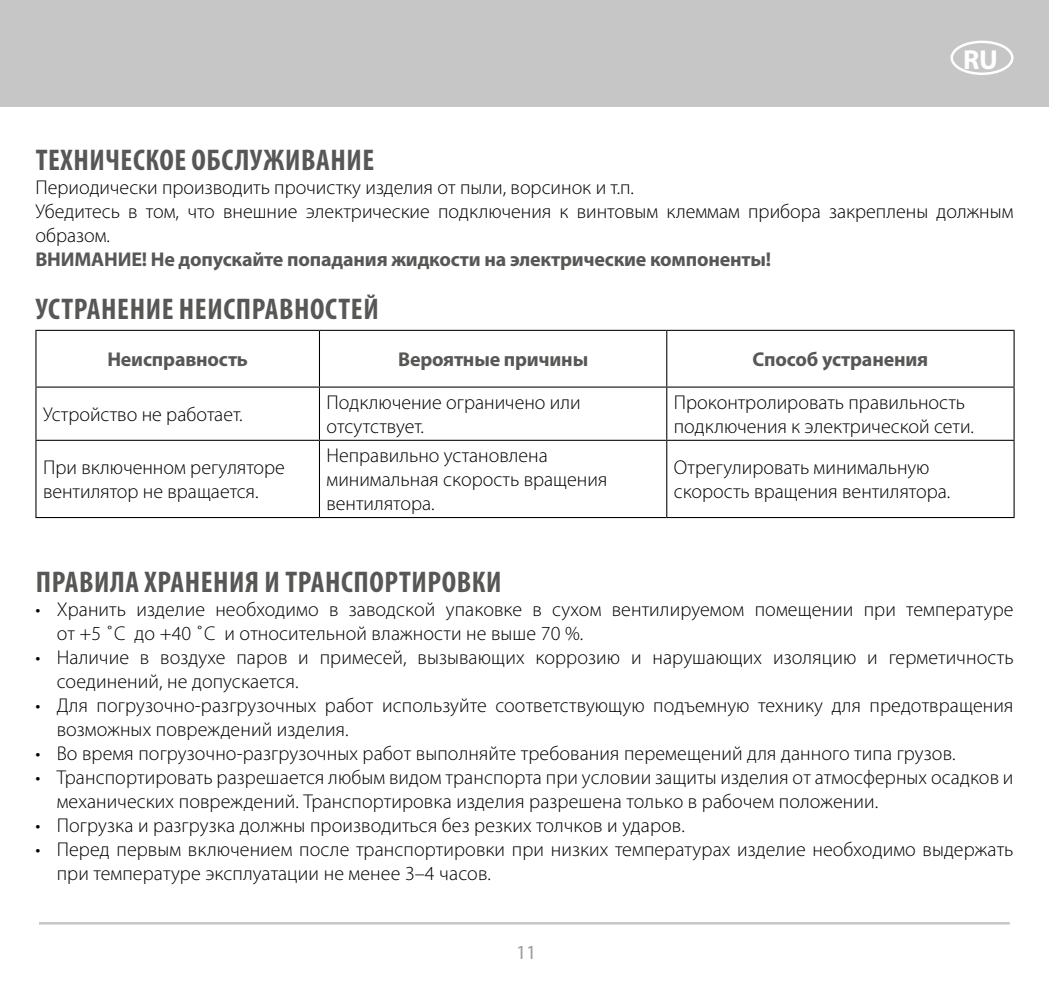
<style>
.page{position:relative;width:1049px;height:993px;background:#fff}
.page>*{position:absolute;margin:0;border:0;box-sizing:border-box;transform-origin:0 0}
.t1{font:700 condensed 30px "Myriad Pro";letter-spacing:.02em;color:#575756}
.t2{font:700 27.5px "Myriad Pro";color:#fff}
.t3{font:300 20px/24px "Myriad Pro";letter-spacing:.005em;color:#000}
.t4{font:700 20px "Myriad Pro";letter-spacing:-.01em;color:#575756}
.t5{font:20px "Myriad Pro";color:#9d9d9c}
</style>
<div class="page">
<div style="left:0;top:0;width:1049px;height:106px;background:#c6c6c6"></div>
<div style="left:950px;top:41px;width:63px;height:34px;border:2px solid #fff;border-radius:50%"></div>
<hr style="left:39px;top:921px;width:971px;height:3px;background:#c6c6c6">
<hr style="left:35px;top:331px;width:1px;height:55px;background:#000">
<hr style="left:35px;top:387px;width:1px;height:52px;background:#000">
<hr style="left:35px;top:440px;width:1px;height:77px;background:#000">
<hr style="left:319px;top:331px;width:1px;height:55px;background:#000">
<hr style="left:666px;top:331px;width:1px;height:55px;background:#000">
<hr style="left:1013px;top:331px;width:1px;height:55px;background:#000">
<hr style="left:319px;top:387px;width:1px;height:52px;background:#000">
<hr style="left:666px;top:387px;width:1px;height:52px;background:#000">
<hr style="left:1013px;top:387px;width:1px;height:52px;background:#000">
<hr style="left:319px;top:440px;width:1px;height:77px;background:#000">
<hr style="left:666px;top:440px;width:1px;height:77px;background:#000">
<hr style="left:1013px;top:440px;width:1px;height:77px;background:#000">
<hr style="left:35px;top:330px;width:284px;height:1px;background:#000">
<hr style="left:319px;top:330px;width:348px;height:1px;background:#000">
<hr style="left:667px;top:330px;width:347px;height:1px;background:#000">
<hr style="left:35px;top:386px;width:284px;height:1px;background:#000">
<hr style="left:319px;top:386px;width:348px;height:1px;background:#000">
<hr style="left:667px;top:386px;width:347px;height:1px;background:#000">
<hr style="left:35px;top:439px;width:284px;height:1px;background:#000">
<hr style="left:319px;top:439px;width:348px;height:1px;background:#000">
<hr style="left:667px;top:439px;width:347px;height:1px;background:#000">
<hr style="left:35px;top:517px;width:284px;height:1px;background:#000">
<hr style="left:319px;top:517px;width:348px;height:1px;background:#000">
<hr style="left:667px;top:517px;width:347px;height:1px;background:#000">
<h1 class="t1" style="left:36px;top:141px;width:340px">ТЕХНИЧЕСКОЕ ОБСЛУЖИВАНИЕ</h1>
<h2 class="t2" style="left:963px;top:41px;width:36px">RU</h2>
<p class="t3" style="left:35px;top:176px;width:979px">Периодически производить прочистку изделия от пыли, ворсинок и т.п.<br>Убедитесь в том, что внешние электрические подключения к винтовым клеммам прибора закреплены должным образом.</p>
<p class="t4" style="left:35px;top:246px;width:737px">ВНИМАНИЕ! Не допускайте попадания жидкости на электрические компоненты!</p>
<h1 class="t1" style="left:36px;top:290px;width:344px">УСТРАНЕНИЕ НЕИСПРАВНОСТЕЙ</h1>
<p class="t4" style="left:107px;top:346px;width:142px">Неисправность</p>
<p class="t4" style="left:398px;top:346px;width:192px">Вероятные причины</p>
<p class="t4" style="left:752px;top:346px;width:177px">Способ устранения</p>
<p class="t3" style="left:43px;top:403px;width:201px">Устройство не работает.</p>
<p class="t3" style="left:327px;top:391px;width:256px">Подключение ограничено или отсутствует.</p>
<p class="t3" style="left:674px;top:391px;width:302px">Проконтролировать правильность подключения к электрической сети.</p>
<p class="t3" style="left:43px;top:456px;width:243px">При включенном регуляторе вентилятор не вращается.</p>
<p class="t3" style="left:327px;top:444px;width:282px">Неправильно установлена минимальная скорость вращения вентилятора.</p>
<p class="t3" style="left:674px;top:456px;width:278px">Отрегулировать минимальную скорость вращения вентилятора.</p>
<h1 class="t1" style="left:36px;top:563px;width:467px">ПРАВИЛА ХРАНЕНИЯ И ТРАНСПОРТИРОВКИ</h1>
<p class="t3" style="left:57px;top:597px;width:958px;text-indent:-21px">• Хранить изделие необходимо в заводской упаковке в сухом вентилируемом помещении при температуре от +5 ˚С до +40 ˚С и относительной влажности не выше 70 %.</p>
<p class="t3" style="left:57px;top:645px;width:958px;text-indent:-21px">• Наличие в воздухе паров и примесей, вызывающих коррозию и нарушающих изоляцию и герметичность соединений, не допускается.</p>
<p class="t3" style="left:57px;top:693px;width:958px;text-indent:-21px">• Для погрузочно-разгрузочных работ используйте соответствующую подъемную технику для предотвращения возможных повреждений изделия.</p>
<p class="t3" style="left:35px;top:741px;width:922px">• Во время погрузочно-разгрузочных работ выполняйте требования перемещений для данного типа грузов.</p>
<p class="t3" style="left:57px;top:765px;width:958px;text-indent:-21px">• Транспортировать разрешается любым видом транспорта при условии защиты изделия от атмосферных осадков и механических повреждений. Транспортировка изделия разрешена только в рабочем положении.</p>
<p class="t3" style="left:35px;top:813px;width:651px">• Погрузка и разгрузка должны производиться без резких толчков и ударов.</p>
<p class="t3" style="left:57px;top:837px;width:958px;text-indent:-21px">• Перед первым включением после транспортировки при низких температурах изделие необходимо выдержать при температуре эксплуатации не менее 3–4 часов.</p>
<p class="t5" style="left:516px;top:939px;width:22px">11</p>
</div>
